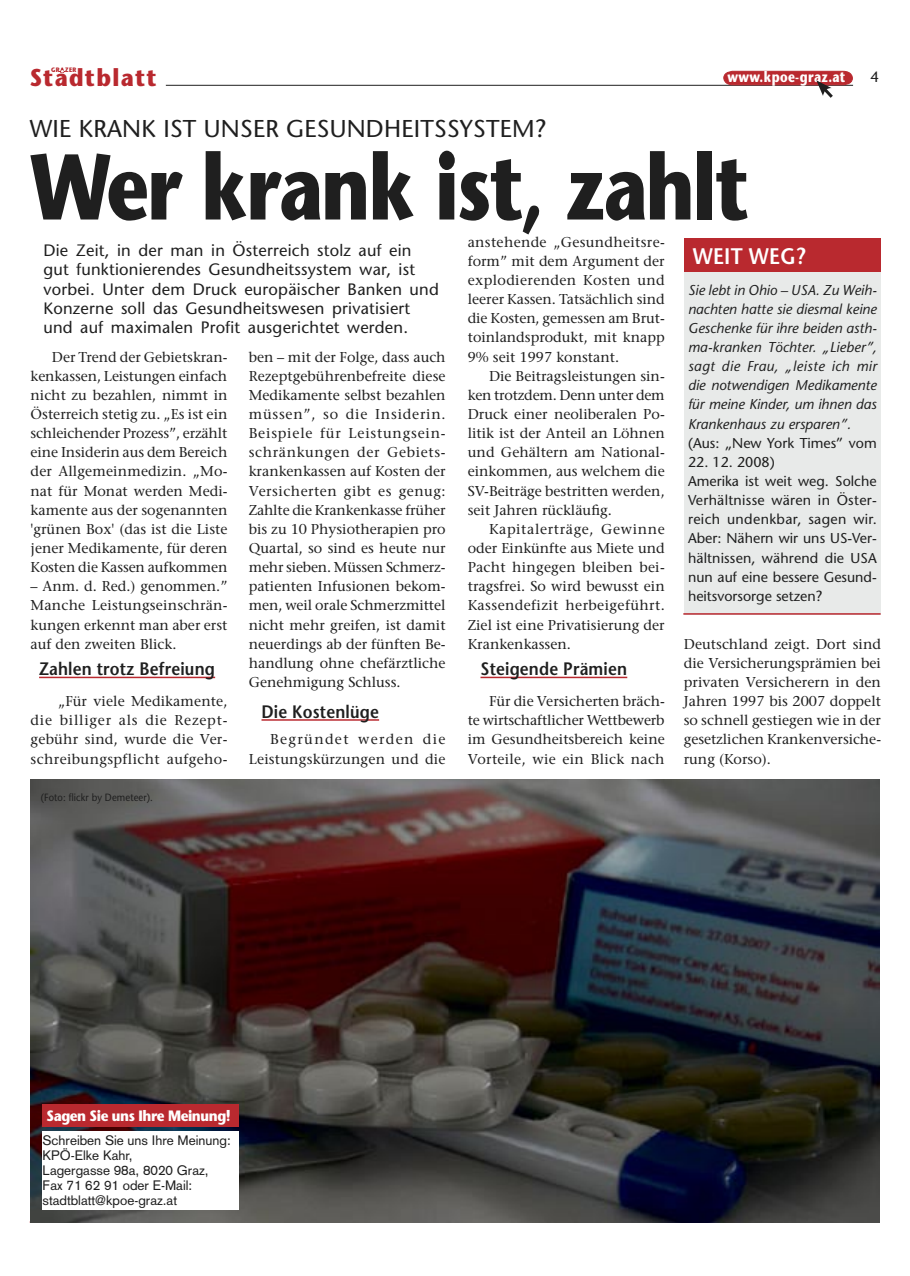
<style>
.page{position:relative;width:910px;height:1276px;background:#fff}
.page>*{position:absolute;margin:0;border:0;box-sizing:border-box;transform-origin:0 0}
.headline_B_T2{font:700 93px "Stone Sans";letter-spacing:-.025em;color:#1f1f1f;scale:.8 1}
.UeberttitelVers{font:24.3px "Stone Sans";letter-spacing:.01em;color:#1f1f1f}
.Absatzformat_1{font:700 24.3px "Stone Sans";letter-spacing:.06em;color:#b9292f;scale:.9 1}
.Kastentitel{font:600 22.5px "Stone Sans";letter-spacing:.01em;color:#fff;scale:.9 1}
.Zwischentitel{font:600 18px "Stone Sans";letter-spacing:.01em;color:#1f1f1f;scale:.9 1}
.Vorspann{font:16.5px/19.2px "Stone Sans";letter-spacing:.015em;color:#1f1f1f}
.Inhalt{font:700 15px "Stone Sans";letter-spacing:-.03em;color:#fff;scale:.9 1}
.Absatzformat_1-2{font:700 15px "Stone Sans";letter-spacing:.03em;color:#fff;scale:.8 1}
.t1{font:15px "Stone Sans";color:#1f1f1f}
.Fließtext{font:14.25px/19.2px "Stone Serif";color:#1f1f1f;text-align:justify}
.Fließtext_Sans{font:italic 14.25px/19.2px "Stone Sans";color:#1f1f1f;text-align:justify}
.Fließtext_Sans-2{font:14.25px/19.2px "Stone Sans";color:#1f1f1f;text-align:justify}
.Bezirkssplitter{font:13.5px/15px "Akzidenz Grotesk";color:#1f1f1f}
.Copyright{font:10.5px "Stone Sans";letter-spacing:.01em;color:#1f1f1f;scale:.9 1}
.Absatzformat_1-3{font:700 6.45px "Stone Sans";letter-spacing:.06em;color:#b9292f;scale:.9 1}
</style>
<div class="page">
<hr style="left:166px;top:85px;width:687px;height:1px;background:#1f1f1f">
<svg style="left:59px;top:68px;width:6px;height:5px"></svg>
<svg style="left:723px;top:71px;width:130px;height:27px"></svg>
<hr style="left:30px;top:1221px;width:197px;height:1px;background:#b9292f">
<img style="left:31px;top:779px;width:849px;height:444px">
<hr style="left:39px;top:676px;width:176px;height:2px;background:#b9292f">
<hr style="left:261px;top:719px;width:118px;height:1px;background:#b9292f">
<hr style="left:480px;top:676px;width:147px;height:2px;background:#b9292f">
<div style="left:43px;top:1131px;width:196px;height:78px;background:#fff"></div>
<div style="left:43px;top:1104px;width:196px;height:22px;background:#b9292f"></div>
<div style="left:684px;top:271px;width:197px;height:344px;background:#e8eae9"></div>
<div style="left:684px;top:238px;width:197px;height:33px;background:#b9292f"></div>
<hr style="left:683px;top:613px;width:198px;height:1px;background:#b9292f">
<p class="Absatzformat_1-3" style="left:51px;top:66px;width:29px">GRAZER</p>
<p class="Absatzformat_1" style="left:30px;top:62px;width:142px">Stadtblatt</p>
<p class="t1" style="left:870px;top:67px;width:10px">4</p>
<p class="Absatzformat_1-2" style="left:727px;top:67px;width:149px">www.kpoe-graz.at</p>
<p class="UeberttitelVers" style="left:30px;top:114px;width:518px">WIE KRANK IST UNSER GESUNDHEITSSYSTEM?</p>
<p class="headline_B_T2" style="left:30px;top:128px;width:901px">Wer krank ist, zahlt</p>
<p class="Fließtext" style="left:468px;top:232px;width:199px">anstehende „Gesundheitsre&shy;form” mit dem Argument der explodierenden Kosten und leerer Kassen. Tatsächlich sind die Kosten, gemessen am Brut&shy;toinlandsprodukt, mit knapp 9% seit 1997 konstant.</p>
<p class="Fließtext" style="left:468px;top:366px;width:199px;text-indent:21px">Die Beitragsleistungen sin&shy;ken trotzdem. Denn unter dem Druck einer neoliberalen Po&shy;litik ist der Anteil an Löhnen und Gehältern am National&shy;einkommen, aus welchem die SV-Beiträge bestritten werden, seit Jahren rückläufig.</p>
<p class="Fließtext" style="left:468px;top:519px;width:199px;text-indent:21px">Kapitalerträge, Gewinne oder Einkünfte aus Miete und Pacht hingegen bleiben bei&shy;tragsfrei. So wird bewusst ein Kassendefizit herbeigeführt.<br>Ziel ist eine Privatisierung der Krankenkassen.</p>
<p class="Zwischentitel" style="left:480px;top:658px;width:164px">Steigende Prämien</p>
<p class="Fließtext" style="left:468px;top:691px;width:199px;text-indent:21px">Für die Versicherten bräch&shy;te wirtschaftlicher Wettbewerb im Gesundheitsbereich keine Vorteile, wie ein Blick nach</p>
<p class="Vorspann" style="left:43px;top:241px;width:397px">Die Zeit, in der man in Österreich stolz auf ein gut funktionierendes Gesundheitssystem war, ist vorbei. Unter dem Druck europäischer Banken und Konzerne soll das Gesundheitswesen privatisiert und auf maximalen Profit ausgerichtet werden.</p>
<p class="Kastentitel" style="left:693px;top:242px;width:127px">WEIT WEG?</p>
<p class="Fließtext_Sans" style="left:688px;top:280px;width:190px">Sie lebt in Ohio – USA. Zu Weih&shy;nachten hatte sie diesmal keine Geschenke für ihre beiden asth&shy;ma-kranken Töchter. „Lieber”, sagt die Frau, „leiste ich mir die notwendigen Medikamente für meine Kinder, um ihnen das Krankenhaus zu ersparen”.</p>
<p class="Fließtext_Sans-2" style="left:688px;top:433px;width:190px">(Aus: „New York Times” vom</p>
<p class="Fließtext_Sans-2" style="left:688px;top:452px;width:88px">22. 12. 2008)</p>
<p class="Fließtext_Sans-2" style="left:688px;top:471px;width:190px">Amerika ist weit weg. Solche Verhältnisse wären in Öster&shy;reich undenkbar, sagen wir.<br>Aber: Nähern wir uns US-Ver&shy;hältnissen, während die USA nun auf eine bessere Gesund&shy;heitsvorsorge setzen?</p>
<p class="Fließtext" style="left:684px;top:634px;width:199px">Deutschland zeigt. Dort sind die Versicherungsprämien bei privaten Versicherern in den Jahren 1997 bis 2007 doppelt so schnell gestiegen wie in der gesetzlichen Krankenversiche&shy;rung (Korso).</p>
<p class="Fließtext" style="left:31px;top:347px;width:198px;text-indent:21px">Der Trend der Gebietskran&shy;kenkassen, Leistungen einfach nicht zu bezahlen, nimmt in Österreich stetig zu. „Es ist ein schleichender Prozess”, erzählt eine Insiderin aus dem Bereich der Allgemeinmedizin. „Mo&shy;nat für Monat werden Medi&shy;kamente aus der sogenannten 'grünen Box' (das ist die Liste jener Medikamente, für deren Kosten die Kassen aufkommen</p>
<p class="Fließtext" style="left:31px;top:576px;width:198px">– Anm. d. Red.) genommen.” Manche Leistungseinschrän&shy;kungen erkennt man aber erst auf den zweiten Blick.</p>
<p class="Zwischentitel" style="left:39px;top:658px;width:197px">Zahlen trotz Befreiung</p>
<p class="Fließtext" style="left:31px;top:691px;width:198px;text-indent:28px">„Für viele Medikamente, die billiger als die Rezept&shy;gebühr sind, wurde die Ver&shy;schreibungspflicht aufgeho-</p>
<p class="Fließtext" style="left:249px;top:347px;width:198px">ben – mit der Folge, dass auch Rezeptgebührenbefreite diese Medikamente selbst bezahlen müssen”, so die Insiderin.<br>Beispiele für Leistungsein&shy;schränkungen der Gebiets&shy;krankenkassen auf Kosten der Versicherten gibt es genug:<br>Zahlte die Krankenkasse früher bis zu 10 Physiotherapien pro Quartal, so sind es heute nur mehr sieben. Müssen Schmerz&shy;patienten Infusionen bekom&shy;men, weil orale Schmerzmittel nicht mehr greifen, ist damit neuerdings ab der fünften Be&shy;handlung ohne chefärztliche Genehmigung Schluss.</p>
<p class="Zwischentitel" style="left:261px;top:700px;width:132px">Die Kostenlüge</p>
<p class="Fließtext" style="left:249px;top:729px;width:198px;text-align:right">Begründet werden die<br>Leistungskürzungen und die</p>
<p class="Copyright" style="left:41px;top:791px;width:126px">(Foto: flickr by Demeteer).</p>
<p class="Inhalt" style="left:47px;top:1106px;width:206px">Sagen Sie uns Ihre Meinung!</p>
<p class="Bezirkssplitter" style="left:43px;top:1133px;width:190px">Schreiben Sie uns Ihre Meinung:<br>KPÖ-Elke Kahr,</p>
<p class="Bezirkssplitter" style="left:43px;top:1163px;width:168px">Lagergasse 98a, 8020 Graz,</p>
<p class="Bezirkssplitter" style="left:43px;top:1178px;width:151px">Fax 71 62 91 oder E-Mail: stadtblatt@kpoe-graz.at</p>
</div>
